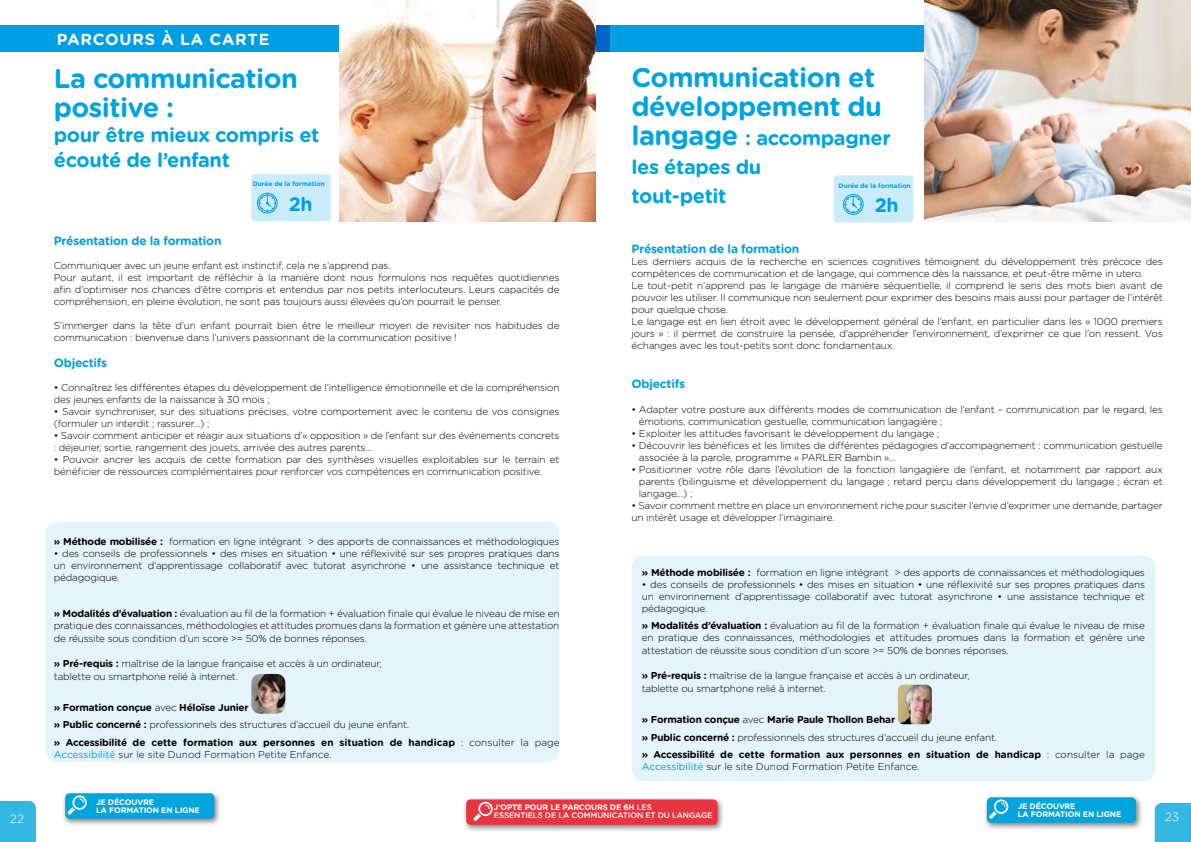
<style>
.page{position:relative;width:1191px;height:842px;background:#fff}
.page>*{position:absolute;margin:0;border:0;box-sizing:border-box;transform-origin:0 0}
.t1{font:700 27px/29px "Gotham Rounded";letter-spacing:-.02em;color:#00a5de}
.t2{font:700 27px/29px "Gotham Rounded";letter-spacing:-.02em;color:#00a5dd}
.t3{font:700 20px/29px "Gotham Rounded";letter-spacing:-.02em;color:#00a5de}
.t4{font:700 20px/25px "Gotham Rounded";letter-spacing:-.02em;color:#00a5dd}
.t5{font:700 19.4px "Gotham Rounded";color:#009fe3}
.t6{font:700 16px "Gotham Rounded";letter-spacing:.05em;color:#fff}
.t7{font:700 12px "Gotham Rounded";letter-spacing:-.02em;color:#009fe3}
.t8{font:300 12px "Gotham Rounded";color:#fff}
.t9{font:300 10px/12px "Gotham Rounded";letter-spacing:-.02em;color:#000}
.t10{font:700 10px/17.7px "Gotham Rounded";letter-spacing:-.015em;color:#000}
.t11{font:300 10px "Gotham Rounded";color:#000}
.t12{font:500 8px/8px "Gotham Rounded";letter-spacing:-.02em;color:#fff}
.t13{font:700 8px/8px "Gotham Rounded";letter-spacing:-.02em;color:#fff}
.t14{font:700 6.5px "Gotham Rounded";color:#009fe3}
.s1{font-weight:700}
.s2{font-weight:300}
.s3{font-weight:400;color:#009fe3}
.s4{font-size:27px}
</style>
<div class="page">
<div style="left:45px;top:522px;width:514px;height:240px;background:#e3f4fb;border-radius:12px"></div>
<div style="left:631px;top:555px;width:524px;height:226px;background:#e3f4fb;border-radius:12px"></div>
<div style="left:983px;top:794px;width:160px;height:36px;background:#000;opacity:.5"></div>
<div style="left:986px;top:797px;width:150px;height:26px;background:#00a5dd;border-radius:4px"></div>
<svg style="left:989px;top:799px;width:19px;height:20px"></svg>
<img style="left:897px;top:685px;width:34px;height:39px">
<img style="left:251px;top:674px;width:34px;height:40px">
<div style="left:0;top:25px;width:925px;height:27px;background:#009fe3"></div>
<div style="left:62px;top:790px;width:160px;height:36px;background:#000;opacity:.5"></div>
<div style="left:65px;top:793px;width:149px;height:26px;background:#00a5dd;border-radius:4px"></div>
<svg style="left:67px;top:795px;width:20px;height:20px"></svg>
<div style="left:463px;top:796px;width:262px;height:36px;background:#000;opacity:.5"></div>
<div style="left:466px;top:799px;width:251px;height:26px;background:#e7343f;border-radius:4px"></div>
<svg style="left:473px;top:802px;width:20px;height:19px"></svg>
<svg style="left:0;top:801px;width:36px;height:41px"></svg>
<svg style="left:1154px;top:803px;width:37px;height:39px"></svg>
<div style="left:833px;top:175px;width:80px;height:47px;background:#caebf9;border-radius:3px"></div>
<svg style="left:842px;top:194px;width:22px;height:21px"></svg>
<div style="left:251px;top:174px;width:80px;height:47px;background:#caebf9;border-radius:3px"></div>
<svg style="left:256px;top:192px;width:22px;height:22px"></svg>
<img style="left:339px;top:0;width:256px;height:221px">
<img style="left:925px;top:0;width:266px;height:221px">
<h3 class="t6" style="left:57px;top:28px;width:214px">PARCOURS À LA CARTE</h3>
<h1 class="t2" style="left:54px;top:63px;width:246px">La communication positive :</h1>
<h2 class="t4" style="left:54px;top:121px;width:267px">pour être mieux compris et écouté de l’enfant</h2>
<p class="t14" style="left:253px;top:179px;width:73px">Durée de la formation</p>
<h3 class="t5" style="left:289px;top:190px;width:25px">2h</h3>
<p class="t7" style="left:54px;top:232px;width:169px">Présentation de la formation</p>
<p class="t9" style="left:54px;top:259px;width:507px">Communiquer avec un jeune enfant est instinctif, cela ne s’apprend pas.<br>Pour autant, il est important de réfléchir à la manière dont nous formulons nos requêtes quotidiennes afin d’optimiser nos chances d’être compris et entendus par nos petits interlocuteurs. Leurs capacités de compréhension, en pleine évolution, ne sont pas toujours aussi élevées qu’on pourrait le penser.</p>
<p class="t9" style="left:54px;top:319px;width:507px">S’immerger dans la tête d’un enfant pourrait bien être le meilleur moyen de revisiter nos habitudes de communication : bienvenue dans l’univers passionnant de la communication positive !</p>
<p class="t7" style="left:54px;top:354px;width:55px">Objectifs</p>
<p class="t9" style="left:54px;top:381px;width:507px">• Connaîtrez les différentes étapes du développement de l’intelligence émotionnelle et de la compréhension des jeunes enfants de la naissance à 30 mois ;</p>
<p class="t9" style="left:54px;top:405px;width:507px">• Savoir synchroniser, sur des situations précises, votre comportement avec le contenu de vos consignes (formuler un interdit ; rassurer…) ;</p>
<p class="t9" style="left:54px;top:429px;width:507px">• Savoir comment anticiper et réagir aux situations d’« opposition » de l’enfant sur des événements concrets : déjeuner, sortie, rangement des jouets, arrivée des autres parents…</p>
<p class="t9" style="left:54px;top:453px;width:507px">• Pouvoir ancrer les acquis de cette formation par des synthèses visuelles exploitables sur le terrain et bénéficier de ressources complémentaires pour renforcer vos compétences en communication positive.</p>
<p class="t9" style="left:54px;top:535px;width:507px"><span class="s1">» Méthode mobilisée :</span> formation en ligne intégrant &gt; des apports de connaissances et méthodologiques</p>
<p class="t9" style="left:54px;top:547px;width:507px;text-align:justify">• des conseils de professionnels • des mises en situation • une réflexivité sur ses propres pratiques dans un environnement d’apprentissage collaboratif avec tutorat asynchrone • une assistance technique et pédagogique.</p>
<p class="t9" style="left:54px;top:607px;width:507px"><span class="s1">» Modalités d’évaluation :</span> évaluation au fil de la formation + évaluation finale qui évalue le niveau de mise en pratique des connaissances, méthodologies et attitudes promues dans la formation et génère une attestation</p>
<p class="t9" style="left:54px;top:632px;width:315px">de réussite sous condition d’un score &gt;= 50% de bonnes réponses.</p>
<p class="t9" style="left:54px;top:656px;width:329px;line-height:13px"><span class="s1">» Pré-requis :</span> maîtrise de la langue française et accès à un ordinateur, tablette ou smartphone relié à internet.</p>
<p class="t10" style="left:54px;top:698px;width:507px">» Formation conçue <span class="s2">avec</span> Héloïse Junier<br>» Public concerné : <span class="s2">professionnels des structures d’accueil du jeune enfant.<br></span>» Accessibilité de cette formation aux personnes en situation de handicap <span class="s2">: consulter la page</span></p>
<p class="t11" style="left:54px;top:748px;width:279px"><span class="s3">Accessibilité</span> sur le site Dunod Formation Petite Enfance.</p>
<h1 class="t1" style="left:631px;top:62px;width:252px">Communication et développement du</h1>
<h2 class="t3" style="left:631px;top:122px;width:261px"><span class="s4">langage</span> : accompagner les étapes du<br>tout-petit</h2>
<p class="t7" style="left:631px;top:240px;width:169px">Présentation de la formation</p>
<p class="t9" style="left:631px;top:255px;width:532px">Les derniers acquis de la recherche en sciences cognitives témoignent du développement très précoce des compétences de communication et de langage, qui commence dès la naissance, et peut-être même in utero.<br>Le tout-petit n’apprend pas le langage de manière séquentielle, il comprend le sens des mots bien avant de pouvoir les utiliser. Il communique non seulement pour exprimer des besoins mais aussi pour partager de l’intérêt pour quelque chose.<br>Le langage est en lien étroit avec le développement général de l’enfant, en particulier dans les « 1000 premiers jours » : il permet de construire la pensée, d’appréhender l’environnement, d’exprimer ce que l’on ressent. Vos échanges avec les tout-petits sont donc fondamentaux.</p>
<p class="t7" style="left:631px;top:375px;width:55px">Objectifs</p>
<p class="t9" style="left:639px;top:403px;width:525px;text-indent:-7px">• Adapter votre posture aux différents modes de communication de l’enfant – communication par le regard, les émotions, communication gestuelle, communication langagière ;</p>
<p class="t9" style="left:631px;top:427px;width:309px">• Exploiter les attitudes favorisant le développement du langage ;</p>
<p class="t9" style="left:639px;top:439px;width:525px;text-indent:-7px">• Découvrir les bénéfices et les limites de différentes pédagogies d’accompagnement : communication gestuelle associée à la parole, programme « PARLER Bambin »…</p>
<p class="t9" style="left:639px;top:463px;width:525px;text-align:justify;text-indent:-7px">• Positionner votre rôle dans l’évolution de la fonction langagière de l’enfant, et notamment par rapport aux parents (bilinguisme et développement du langage ; retard perçu dans développement du langage ; écran et langage…) ;</p>
<p class="t9" style="left:631px;top:499px;width:532px">• Savoir comment mettre en place un environnement riche pour susciter l’envie d’exprimer une demande, partager un intérêt usage et développer l’imaginaire.</p>
<p class="t14" style="left:838px;top:180px;width:73px">Durée de la formation</p>
<h3 class="t5" style="left:874px;top:191px;width:25px">2h</h3>
<p class="t9" style="left:642px;top:566px;width:504px"><span class="s1">» Méthode mobilisée :</span> formation en ligne intégrant &gt; des apports de connaissances et méthodologiques</p>
<p class="t9" style="left:642px;top:578px;width:505px;text-align:justify">• des conseils de professionnels • des mises en situation • une réflexivité sur ses propres pratiques dans un environnement d’apprentissage collaboratif avec tutorat asynchrone • une assistance technique et pédagogique.</p>
<p class="t9" style="left:642px;top:619px;width:504px"><span class="s1">» Modalités d’évaluation :</span> évaluation au fil de la formation + évaluation finale qui évalue le niveau de mise en pratique des connaissances, méthodologies et attitudes promues dans la formation et génère une</p>
<p class="t9" style="left:642px;top:644px;width:368px">attestation de réussite sous condition d’un score &gt;= 50% de bonnes réponses.</p>
<p class="t9" style="left:642px;top:669px;width:329px;line-height:13px"><span class="s1">» Pré-requis :</span> maîtrise de la langue française et accès à un ordinateur, tablette ou smartphone relié à internet.</p>
<p class="t10" style="left:642px;top:710px;width:504px">» Formation conçue <span class="s2">avec</span> Marie Paule Thollon Behar<br>» Public concerné : <span class="s2">professionnels des structures d’accueil du jeune enfant.<br></span>» Accessibilité de cette formation aux personnes en situation de handicap <span class="s2">: consulter la page</span></p>
<p class="t11" style="left:642px;top:760px;width:279px"><span class="s3">Accessibilité</span> sur le site Dunod Formation Petite Enfance.</p>
<p class="t13" style="left:96px;top:797px;width:105px">JE DÉCOUVRE<br>LA FORMATION EN LIGNE</p>
<p class="t12" style="left:494px;top:803px;width:220px"><span class="s1">J’OPTE POUR LE PARCOURS DE 6H</span> LES<br>ESSENTIELS DE LA COMMUNICATION ET DU LANGAGE</p>
<p class="t13" style="left:1017px;top:801px;width:105px">JE DÉCOUVRE<br>LA FORMATION EN LIGNE</p>
<p class="t8" style="left:10px;top:811px;width:16px">22</p>
<p class="t8" style="left:1164px;top:809px;width:16px">23</p>
</div>
